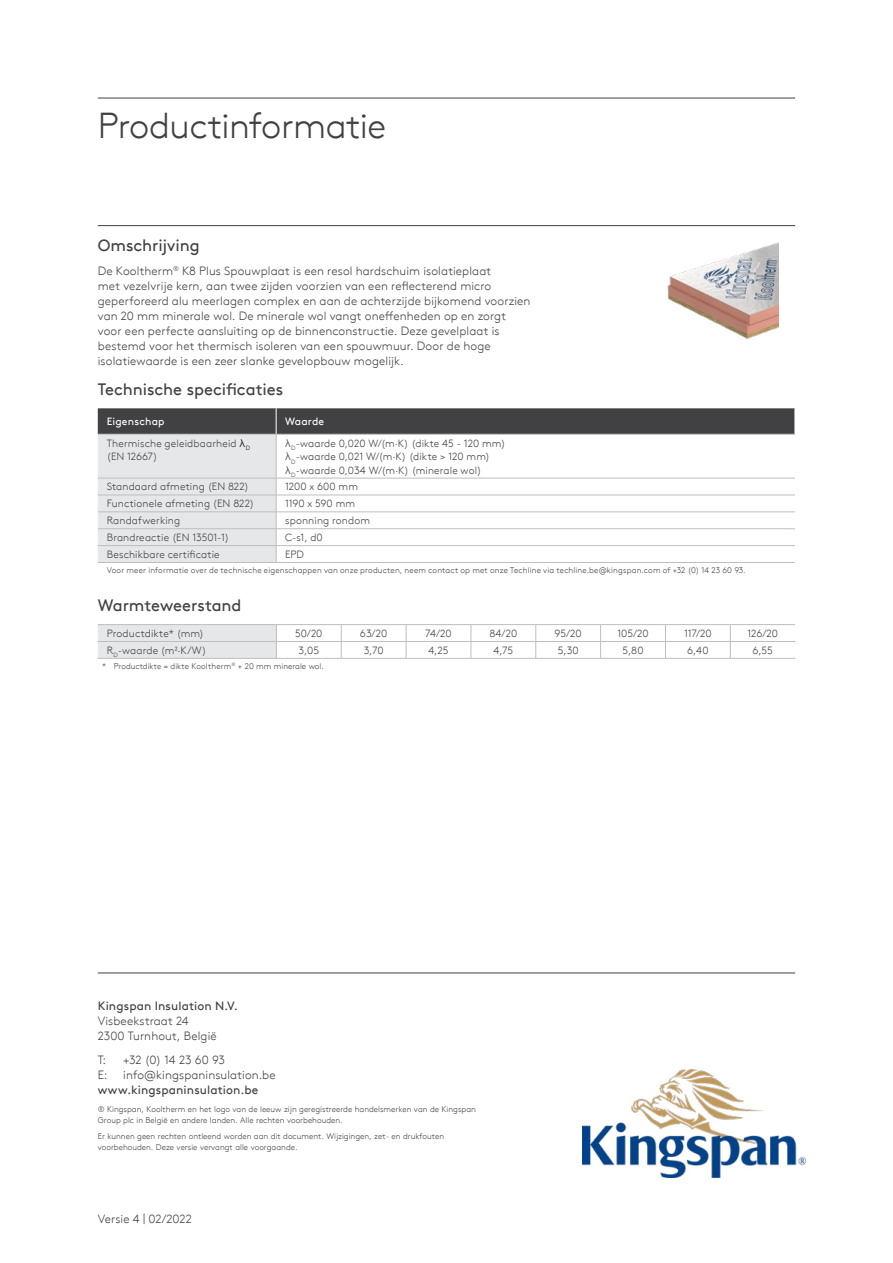
<style>
.page{position:relative;width:893px;height:1263px;background:#fff}
.page>*{position:absolute;margin:0;border:0;box-sizing:border-box;transform-origin:0 0}
.t1{font:300 36px "Kingspan Brown TT";letter-spacing:-.015em;color:#414042}
.t2{font:16.5px "Kingspan Brown TT";letter-spacing:-.005em;color:#414042}
.t3{font:300 12px/15px "Kingspan Brown TT";letter-spacing:.01em;color:#414042}
.t4{font:12px "Kingspan Brown TT";letter-spacing:.01em;color:#414042}
.t5{font:300 10.5px/13.5px "Kingspan Brown TT";letter-spacing:.01em;color:#414042}
.t6{font:10.5px "Kingspan Brown TT";letter-spacing:.015em;color:#fff}
.t7{font:300 10.5px "Kingspan Brown TT";letter-spacing:-.01em;color:#414042}
.t8{font:300 8.25px/11.2px "Kingspan Brown TT";color:#414042}
.t9{font:300 8.25px "Kingspan Brown TT";letter-spacing:.02em;color:#414042}
.s1{font-family:"Century Gothic";font-weight:400;color:#000}
.s2{font-family:"Century Gothic";font-weight:400}
</style>
<div class="page">
<hr style="left:98px;top:98px;width:697px;height:1px;background:#414042">
<hr style="left:98px;top:225px;width:697px;height:1px;background:#414042">
<img style="left:582px;top:1070px;width:224px;height:108px">
<hr style="left:98px;top:973px;width:697px;height:1px;background:#414042">
<svg style="left:98px;top:408px;width:697px;height:154px"></svg>
<hr style="left:276px;top:545px;width:519px;height:1px;background:#bcbec0">
<hr style="left:98px;top:434px;width:178px;height:1px;background:#bcbec0">
<hr style="left:98px;top:562px;width:178px;height:1px;background:#bcbec0">
<hr style="left:276px;top:562px;width:519px;height:1px;background:#bcbec0">
<hr style="left:341px;top:641px;width:65px;height:1px;background:#bcbec0">
<svg style="left:341px;top:625px;width:1px;height:33px"></svg>
<hr style="left:406px;top:641px;width:65px;height:1px;background:#bcbec0">
<svg style="left:406px;top:625px;width:1px;height:33px"></svg>
<hr style="left:471px;top:641px;width:65px;height:1px;background:#bcbec0">
<svg style="left:471px;top:625px;width:1px;height:33px"></svg>
<hr style="left:536px;top:641px;width:65px;height:1px;background:#bcbec0">
<svg style="left:535px;top:625px;width:1px;height:33px"></svg>
<hr style="left:601px;top:641px;width:64px;height:1px;background:#bcbec0">
<svg style="left:600px;top:625px;width:1px;height:33px"></svg>
<hr style="left:665px;top:641px;width:66px;height:1px;background:#bcbec0">
<svg style="left:665px;top:625px;width:1px;height:33px"></svg>
<hr style="left:731px;top:641px;width:64px;height:1px;background:#bcbec0">
<div style="left:98px;top:625px;width:179px;height:33px;background:#e6e7e8"></div>
<hr style="left:277px;top:641px;width:64px;height:1px;background:#bcbec0">
<hr style="left:277px;top:624px;width:64px;height:1px;background:#bcbec0">
<hr style="left:341px;top:624px;width:65px;height:1px;background:#bcbec0">
<hr style="left:406px;top:624px;width:65px;height:1px;background:#bcbec0">
<hr style="left:471px;top:624px;width:65px;height:1px;background:#bcbec0">
<hr style="left:536px;top:624px;width:65px;height:1px;background:#bcbec0">
<hr style="left:601px;top:624px;width:64px;height:1px;background:#bcbec0">
<hr style="left:665px;top:624px;width:66px;height:1px;background:#bcbec0">
<hr style="left:98px;top:624px;width:179px;height:1px;background:#bcbec0">
<hr style="left:731px;top:624px;width:64px;height:1px;background:#bcbec0">
<svg style="left:730px;top:625px;width:1px;height:33px"></svg>
<hr style="left:98px;top:658px;width:179px;height:1px;background:#bcbec0">
<hr style="left:731px;top:658px;width:64px;height:1px;background:#bcbec0">
<hr style="left:277px;top:658px;width:64px;height:1px;background:#bcbec0">
<hr style="left:341px;top:658px;width:65px;height:1px;background:#bcbec0">
<hr style="left:406px;top:658px;width:65px;height:1px;background:#bcbec0">
<hr style="left:471px;top:658px;width:65px;height:1px;background:#bcbec0">
<hr style="left:536px;top:658px;width:65px;height:1px;background:#bcbec0">
<hr style="left:601px;top:658px;width:64px;height:1px;background:#bcbec0">
<hr style="left:665px;top:658px;width:66px;height:1px;background:#bcbec0">
<img style="left:667px;top:242px;width:111px;height:97px">
<h1 class="t1" style="left:98px;top:99px;width:290px">Productinformatie</h1>
<h2 class="t2" style="left:98px;top:232px;width:103px">Omschrijving</h2>
<p class="t3" style="left:98px;top:262px;width:434px">De Kooltherm<sup>®</sup> K8 Plus Spouwplaat is een resol hardschuim isolatieplaat<br>met vezelvrije kern, aan twee zijden voorzien van een reflecterend micro geperforeerd alu meerlagen complex en aan de achterzijde bijkomend voorzien van 20 mm minerale wol. De minerale wol vangt oneffenheden op en zorgt voor een perfecte aansluiting op de binnenconstructie. Deze gevelplaat is bestemd voor het thermisch isoleren van een spouwmuur. Door de hoge isolatiewaarde is een zeer slanke gevelopbouw mogelijk.</p>
<h2 class="t2" style="left:98px;top:376px;width:187px">Technische specificaties</h2>
<p class="t6" style="left:107px;top:414px;width:59px">Eigenschap</p>
<p class="t6" style="left:285px;top:414px;width:41px">Waarde</p>
<p class="t5" style="left:107px;top:435px;width:145px">Thermische geleidbaarheid <span class="s1">λ</span><sub>D </sub>(EN 12667)</p>
<p class="t5" style="left:285px;top:435px;width:222px"><span class="s2">λ</span><sub>D</sub>-waarde 0,020 W/(m·K) (dikte 45 - 120 mm) <span class="s2">λ</span><sub>D</sub>-waarde 0,021 W/(m·K) (dikte &gt; 120 mm) <span class="s2">λ</span><sub>D</sub>-waarde 0,034 W/(m·K) (minerale wol)</p>
<p class="t5" style="left:107px;top:479px;width:144px">Standaard afmeting (EN 822)</p>
<p class="t5" style="left:285px;top:479px;width:74px">1200 x 600 mm</p>
<p class="t5" style="left:107px;top:496px;width:149px">Functionele afmeting (EN 822)</p>
<p class="t7" style="left:285px;top:496px;width:71px">1190 x 590 mm</p>
<p class="t5" style="left:107px;top:513px;width:75px">Randafwerking</p>
<p class="t5" style="left:285px;top:513px;width:86px">sponning rondom</p>
<p class="t5" style="left:107px;top:530px;width:124px">Brandreactie (EN 13501-1)</p>
<p class="t5" style="left:285px;top:530px;width:39px">C-s1, d0</p>
<p class="t5" style="left:107px;top:547px;width:114px">Beschikbare certificatie</p>
<p class="t5" style="left:285px;top:547px;width:20px">EPD</p>
<p class="t9" style="left:107px;top:564px;width:640px">Voor meer informatie over de technische eigenschappen van onze producten, neem contact op met onze Techline via techline.be@kingspan.com of +32 (0) 14 23 60 93.</p>
<h2 class="t2" style="left:98px;top:592px;width:145px">Warmteweerstand</h2>
<p class="t5" style="left:107px;top:626px;width:99px">Productdikte* (mm)</p>
<p class="t5" style="left:295px;top:626px;width:29px">50/20</p>
<p class="t5" style="left:360px;top:626px;width:29px">63/20</p>
<p class="t5" style="left:425px;top:626px;width:28px">74/20</p>
<p class="t5" style="left:489px;top:626px;width:29px">84/20</p>
<p class="t5" style="left:555px;top:626px;width:29px">95/20</p>
<p class="t5" style="left:617px;top:626px;width:33px">105/20</p>
<p class="t5" style="left:684px;top:626px;width:29px">117/20</p>
<p class="t5" style="left:747px;top:626px;width:32px">126/20</p>
<p class="t5" style="left:107px;top:643px;width:101px">R<sub>D</sub>-waarde (m²·K/W)</p>
<p class="t5" style="left:299px;top:643px;width:22px">3,05</p>
<p class="t5" style="left:364px;top:643px;width:21px">3,70</p>
<p class="t5" style="left:428px;top:643px;width:22px">4,25</p>
<p class="t5" style="left:493px;top:643px;width:21px">4,75</p>
<p class="t5" style="left:558px;top:643px;width:22px">5,30</p>
<p class="t5" style="left:623px;top:643px;width:22px">5,80</p>
<p class="t5" style="left:687px;top:643px;width:23px">6,40</p>
<p class="t5" style="left:752px;top:643px;width:22px">6,55</p>
<p class="t8" style="left:102px;top:660px;width:223px">* Productdikte = dikte Kooltherm<sup>®</sup> + 20 mm minerale wol.</p>
<p class="t4" style="left:98px;top:996px;width:142px">Kingspan Insulation N.V.</p>
<p class="t3" style="left:98px;top:1012px;width:120px">Visbeekstraat 24<br>2300 Turnhout, België</p>
<p class="t3" style="left:98px;top:1051px;width:10px">T:</p>
<p class="t3" style="left:123px;top:1051px;width:103px">+32 (0) 14 23 60 93</p>
<p class="t3" style="left:98px;top:1066px;width:11px">E:</p>
<p class="t3" style="left:123px;top:1066px;width:154px">info@kingspaninsulation.be</p>
<p class="t4" style="left:98px;top:1080px;width:162px">www.kingspaninsulation.be</p>
<p class="t8" style="left:98px;top:1102px;width:380px">® Kingspan, Kooltherm en het logo van de leeuw zijn geregistreerde handelsmerken van de Kingspan<br>Group plc in België en andere landen. Alle rechten voorbehouden.</p>
<p class="t8" style="left:98px;top:1129px;width:348px">Er kunnen geen rechten ontleend worden aan dit document. Wijzigingen, zet- en drukfouten voorbehouden. Deze versie vervangt alle voorgaande.</p>
<p class="t3" style="left:98px;top:1210px;width:96px">Versie 4 | 02/2022</p>
</div>
